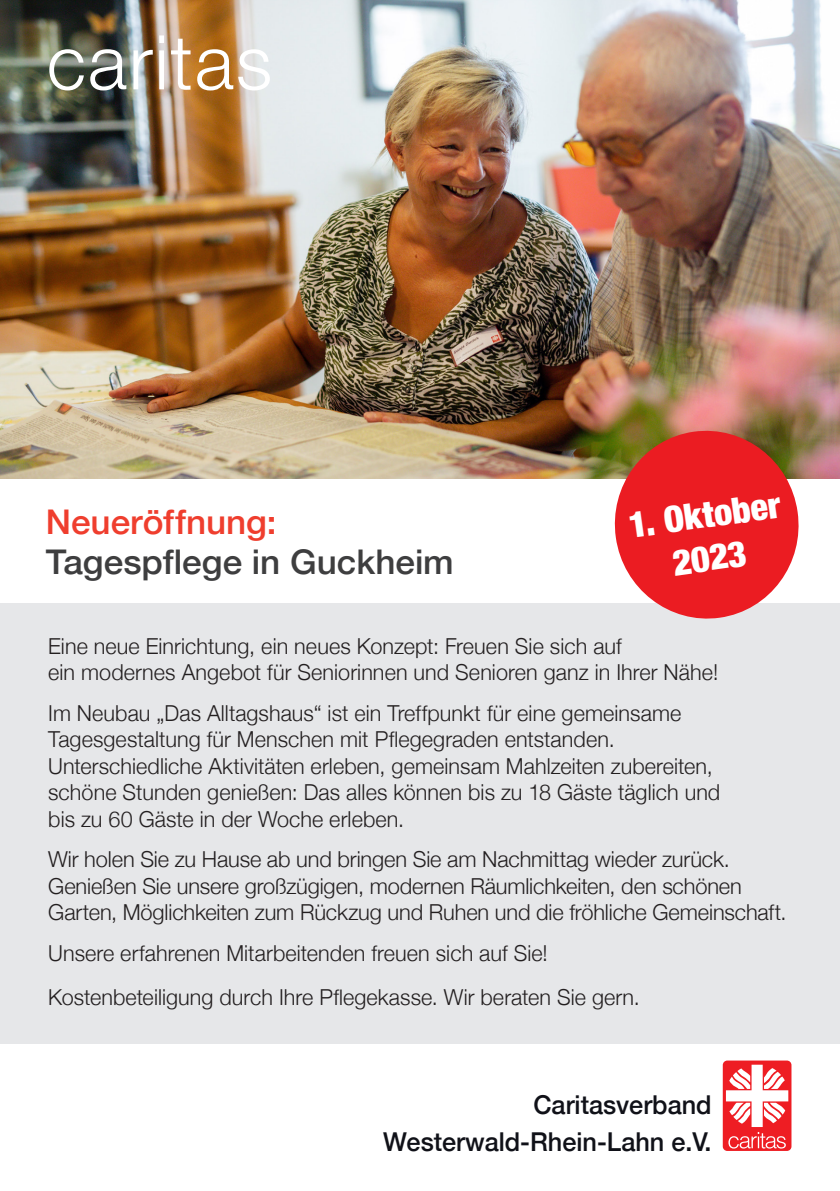
<style>
.page{position:relative;width:840px;height:1191px;background:#fff}
.page>*{position:absolute;margin:0;border:0;box-sizing:border-box;transform-origin:0 0}
.t1{font:900 condensed 36px/43.2px "Helvetica Neue";color:#fff;text-align:center}
.t2{font:500 34px/40.8px "Helvetica Neue";color:#3e3e3f}
._008-Einrichtungsname-Titelseite{font:500 26px "Helvetica Neue";color:#101118}
.t3{font:300 22px/26.4px "Helvetica Neue";color:#231f20}
.s1{color:#ef3e2e}
</style>
<div class="page">
<div style="left:0;top:602px;width:839px;height:441px;background:#e6e7e9"></div>
<img style="left:0;top:0;width:839px;height:479px">
<div style="left:722px;top:1060px;width:69px;height:91px;background:#ee1d23;border-radius:5px"></div>
<svg style="left:725px;top:1064px;width:62px;height:84px"></svg>
<svg style="left:608px;top:425px;width:196px;height:194px;background:#dd4844"></svg>
<svg style="left:49px;top:49px;width:35px;height:41px"></svg>
<svg style="left:90px;top:49px;width:36px;height:41px"></svg>
<svg style="left:133px;top:50px;width:20px;height:39px"></svg>
<div style="left:159px;top:50px;width:5px;height:39px;background:#fff"></div>
<div style="left:159px;top:35px;width:5px;height:8px;background:#fff"></div>
<svg style="left:171px;top:39px;width:19px;height:51px"></svg>
<svg style="left:197px;top:49px;width:72px;height:41px"></svg>
<p class="t2" style="left:46px;top:498px;width:409px"><span class="s1">Neueröffnung:<br></span>Tagespflege in Guckheim</p>
<p class="t1" style="left:625px;top:502px;width:154px;rotate:-8deg">1. Oktober<br>2023</p>
<p class="t3" style="left:48px;top:631px;width:671px">Eine neue Einrichtung, ein neues Konzept: Freuen Sie sich auf<br>ein modernes Angebot für Seniorinnen und Senioren ganz in Ihrer Nähe!</p>
<p class="t3" style="left:48px;top:698px;width:673px">Im Neubau „Das Alltagshaus“ ist ein Treffpunkt für eine gemeinsame Tagesgestaltung für Menschen mit Pflegegraden entstanden.<br>Unterschiedliche Aktivitäten erleben, gemeinsam Mahlzeiten zubereiten, schöne Stunden genießen: Das alles können bis zu 18 Gäste täglich und bis zu 60 Gäste in der Woche erleben.</p>
<p class="t3" style="left:48px;top:844px;width:739px">Wir holen Sie zu Hause ab und bringen Sie am Nachmittag wieder zurück.<br>Genießen Sie unsere großzügigen, modernen Räumlichkeiten, den schönen<br>Garten, Möglichkeiten zum Rückzug und Ruhen und die fröhliche Gemeinschaft.</p>
<p class="t3" style="left:48px;top:938px;width:500px">Unsere erfahrenen Mitarbeitenden freuen sich auf Sie!</p>
<p class="t3" style="left:48px;top:982px;width:592px">Kostenbeteiligung durch Ihre Pflegekasse. Wir beraten Sie gern.</p>
<p class="_008-Einrichtungsname-Titelseite" style="left:533px;top:1083px;width:180px">Caritasverband</p>
<p class="_008-Einrichtungsname-Titelseite" style="left:383px;top:1121px;width:329px">Westerwald-Rhein-Lahn e.V.</p>
</div>
